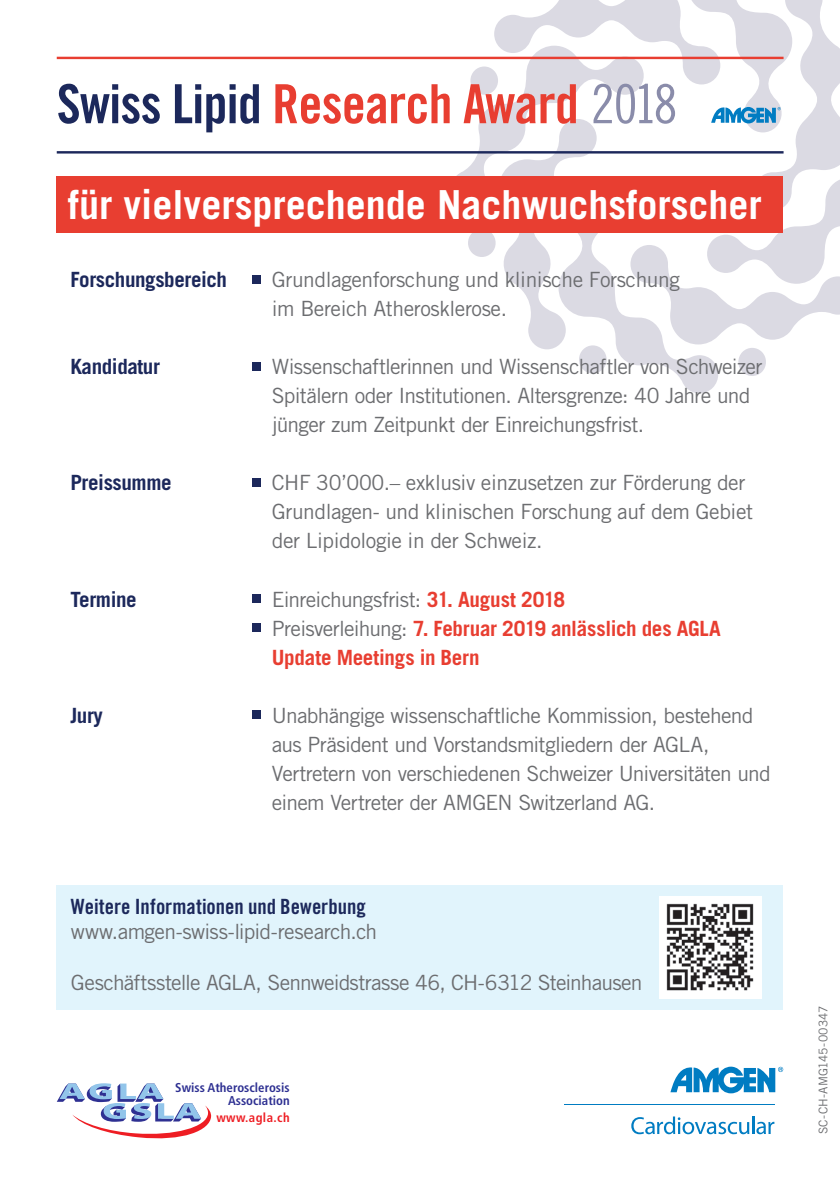
<style>
.page{position:relative;width:840px;height:1191px;background:#fff}
.page>*{position:absolute;margin:0;border:0;box-sizing:border-box;transform-origin:0 0}
.t1{font:54px "Trade Gothic LT Std Bd Cn 20";letter-spacing:-.015em;color:#e83e31}
.t2{font:700 40px "Trade Gothic LT Std";color:#fff}
.t3{font:21px/29px "Trade Gothic LT Std";letter-spacing:-.025em;color:#6c6d70}
.t4{font:700 21px/29px "Trade Gothic LT Std";letter-spacing:-.015em;color:#e83e31}
.t5{font:700 21px "Trade Gothic LT Std";letter-spacing:-.02em;color:#1c285b}
.t6{font:21px "Trade Gothic LT Std Bd Cn 20";color:#1c285b}
.t7{font:700 condensed 12.8px/13.2px "Frutiger";color:#2e3092;text-align:right}
.t8{font:700 condensed 12.8px "Frutiger";letter-spacing:.03em;color:#ee1d23}
.t9{font:12px "Trade Gothic LT Std";letter-spacing:.01em;color:#6c6d70}
.s1{color:#1c285b}
.s2{font-family:"Trade Gothic LT Std Cn 18";color:#8a8caa}
.s3{font-weight:400;color:#6c6d70}
</style>
<div class="page">
<hr style="left:57px;top:57px;width:726px;height:2px;background:#e83e31">
<hr style="left:57px;top:151px;width:726px;height:2px;background:#1c285b">
<svg style="left:449px;top:0;width:390px;height:393px"></svg>
<div style="left:252px;top:275px;width:8px;height:9px;background:#1c285b"></div>
<div style="left:252px;top:362px;width:8px;height:9px;background:#1c285b"></div>
<div style="left:252px;top:478px;width:8px;height:9px;background:#1c285b"></div>
<div style="left:252px;top:594px;width:8px;height:9px;background:#1c285b"></div>
<div style="left:252px;top:623px;width:8px;height:9px;background:#1c285b"></div>
<div style="left:252px;top:710px;width:8px;height:9px;background:#1c285b"></div>
<svg style="left:670px;top:1066px;width:112px;height:27px"></svg>
<hr style="left:564px;top:1104px;width:210px;height:1px;background:#007cc2">
<svg style="left:631px;top:1116px;width:143px;height:18px"></svg>
<svg style="left:57px;top:1083px;width:154px;height:56px"></svg>
<div style="left:57px;top:176px;width:725px;height:56px;background:#e83e31"></div>
<div style="left:57px;top:884px;width:725px;height:125px;background:#e1f4fc"></div>
<div style="left:658px;top:896px;width:102px;height:102px;background:#fff"></div>
<img style="left:666px;top:903px;width:88px;height:88px">
<h1 class="t1" style="left:57px;top:71px;width:622px"><span class="s1">Swiss Lipid</span> Research Award <span class="s2">2018</span></h1>
<h2 class="t2" style="left:68px;top:180px;width:695px">für vielversprechende Nachwuchsforscher</h2>
<p class="t5" style="left:70px;top:267px;width:158px">Forschungsbereich</p>
<p class="t3" style="left:272px;top:265px;width:409px">Grundlagenforschung und klinische Forschung im Bereich Atherosklerose.</p>
<p class="t5" style="left:70px;top:354px;width:91px">Kandidatur</p>
<p class="t3" style="left:272px;top:352px;width:492px">Wissenschaftlerinnen und Wissenschaftler von Schweizer<br>Spitälern oder Institutionen. Altersgrenze: 40 Jahre und jünger zum Zeitpunkt der Einreichungsfrist.</p>
<p class="t5" style="left:70px;top:470px;width:103px">Preissumme</p>
<p class="t3" style="left:272px;top:468px;width:482px">CHF 30’000.– exklusiv einzusetzen zur Förderung der<br>Grundlagen- und klinischen Forschung auf dem Gebiet der Lipidologie in der Schweiz.</p>
<p class="t5" style="left:70px;top:586px;width:68px">Termine</p>
<p class="t4" style="left:272px;top:584px;width:450px"><span class="s3">Einreichungsfrist:</span> 31. August 2018<br><span class="s3">Preisverleihung:</span> 7. Februar 2019 anlässlich des AGLA<br>Update Meetings in Bern</p>
<p class="t5" style="left:70px;top:702px;width:34px">Jury</p>
<p class="t3" style="left:272px;top:700px;width:500px">Unabhängige wissenschaftliche Kommission, bestehend aus Präsident und Vorstandsmitgliedern der AGLA, Vertretern von verschiedenen Schweizer Universitäten und einem Vertreter der AMGEN Switzerland AG.</p>
<p class="t6" style="left:71px;top:894px;width:296px">Weitere Informationen und Bewerbung</p>
<p class="t3" style="left:71px;top:917px;width:308px">www.amgen-swiss-lipid-research.ch</p>
<p class="t3" style="left:71px;top:967px;width:573px">Geschäftsstelle AGLA, Sennweidstrasse 46, CH-6312 Steinhausen</p>
<p class="t7" style="left:175px;top:1080px;width:116px">Swiss Atherosclerosis<br>Association</p>
<p class="t8" style="left:216px;top:1109px;width:75px">www.agla.ch</p>
<p class="t9" style="left:815px;top:1134px;width:130px;rotate:-90deg">SC-CH-AMG145-00347</p>
</div>
